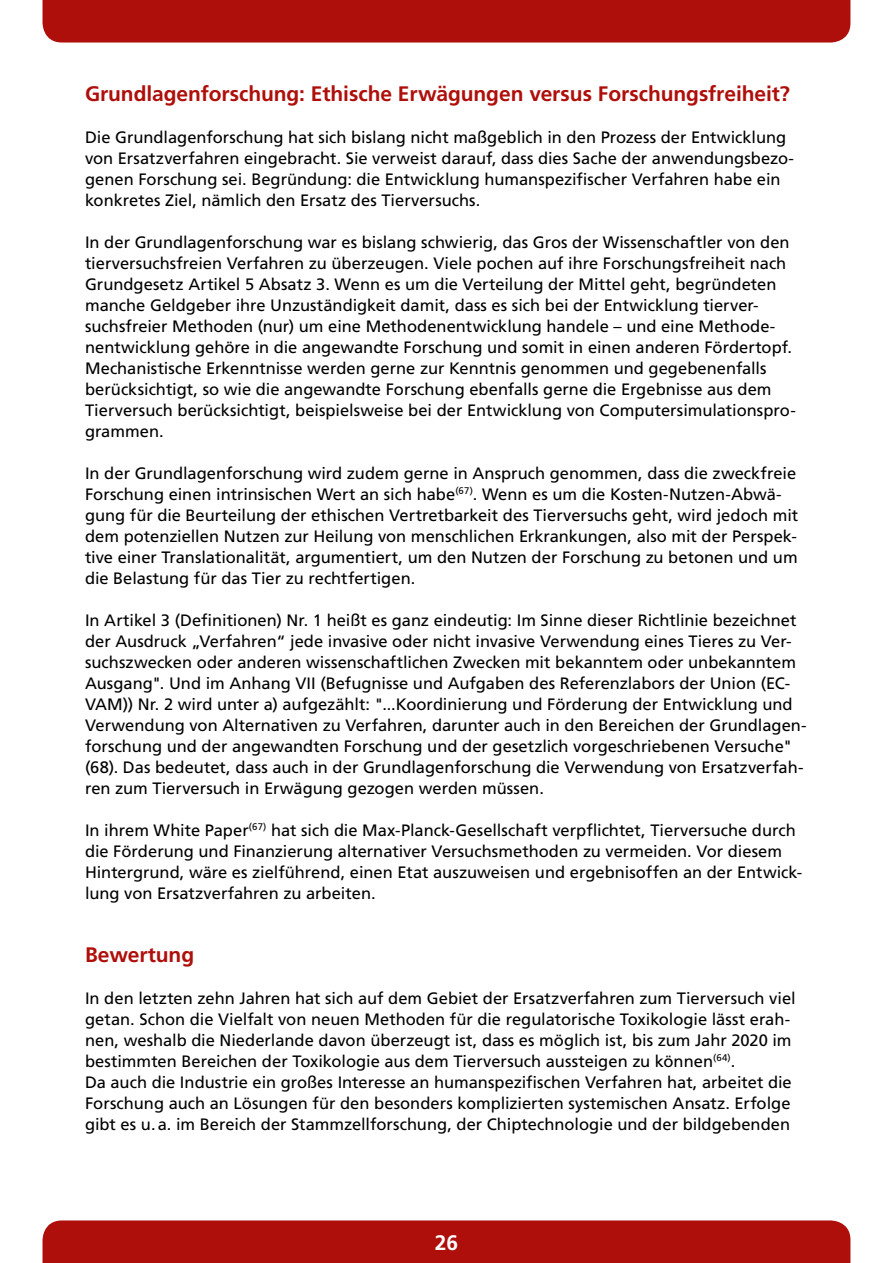
<style>
.page{position:relative;width:893px;height:1263px;background:#fff}
.page>*{position:absolute;margin:0;border:0;box-sizing:border-box;transform-origin:0 0}
.t1{font:700 21px "Frutiger LT Std";letter-spacing:-.005em;color:#ae0f0a}
.t2{font:700 21px "Frutiger LT Std";color:#fff}
.t3{font:16.5px/21px "Frutiger LT Std";color:#000}
</style>
<div class="page">
<div style="left:43px;top:0;width:807px;height:43px;background:#ae0f0a"></div>
<div style="left:43px;top:1220px;width:807px;height:43px;background:#ae0f0a"></div>
<p class="t1" style="left:85px;top:81px;width:706px">Grundlagenforschung: Ethische Erwägungen versus Forschungsfreiheit?</p>
<p class="t3" style="left:85px;top:127px;width:711px">Die Grundlagenforschung hat sich bislang nicht maßgeblich in den Prozess der Entwicklung von Ersatzverfahren eingebracht. Sie verweist darauf, dass dies Sache der anwendungsbezo&shy;genen Forschung sei. Begründung: die Entwicklung humanspezifischer Verfahren habe ein konkretes Ziel, nämlich den Ersatz des Tierversuchs.</p>
<p class="t3" style="left:85px;top:232px;width:712px">In der Grundlagenforschung war es bislang schwierig, das Gros der Wissenschaftler von den tierversuchsfreien Verfahren zu überzeugen. Viele pochen auf ihre Forschungsfreiheit nach Grundgesetz Artikel 5 Absatz 3. Wenn es um die Verteilung der Mittel geht, begründeten manche Geldgeber ihre Unzuständigkeit damit, dass es sich bei der Entwicklung tierver&shy;suchsfreier Methoden (nur) um eine Methodenentwicklung handele – und eine Methode&shy;nentwicklung gehöre in die angewandte Forschung und somit in einen anderen Fördertopf.<br>Mechanistische Erkenntnisse werden gerne zur Kenntnis genommen und gegebenenfalls berücksichtigt, so wie die angewandte Forschung ebenfalls gerne die Ergebnisse aus dem Tierversuch berücksichtigt, beispielsweise bei der Entwicklung von Computersimulationspro&shy;grammen.</p>
<p class="t3" style="left:85px;top:463px;width:715px">In der Grundlagenforschung wird zudem gerne in Anspruch genommen, dass die zweckfreie Forschung einen intrinsischen Wert an sich habe<sup>(67)</sup>. Wenn es um die Kosten-Nutzen-Abwä&shy;gung für die Beurteilung der ethischen Vertretbarkeit des Tierversuchs geht, wird jedoch mit dem potenziellen Nutzen zur Heilung von menschlichen Erkrankungen, also mit der Perspek&shy;tive einer Translationalität, argumentiert, um den Nutzen der Forschung zu betonen und um die Belastung für das Tier zu rechtfertigen.</p>
<p class="t3" style="left:85px;top:610px;width:723px">In Artikel 3 (Definitionen) Nr. 1 heißt es ganz eindeutig: Im Sinne dieser Richtlinie bezeichnet der Ausdruck „Verfahren“ jede invasive oder nicht invasive Verwendung eines Tieres zu Ver&shy;suchszwecken oder anderen wissenschaftlichen Zwecken mit bekanntem oder unbekanntem Ausgang". Und im Anhang VII (Befugnisse und Aufgaben des Referenzlabors der Union (EC-VAM)) Nr. 2 wird unter a) aufgezählt: "...Koordinierung und Förderung der Entwicklung und Verwendung von Alternativen zu Verfahren, darunter auch in den Bereichen der Grundlagen&shy;forschung und der angewandten Forschung und der gesetzlich vorgeschriebenen Versuche" (68). Das bedeutet, dass auch in der Grundlagenforschung die Verwendung von Ersatzverfah&shy;ren zum Tierversuch in Erwägung gezogen werden müssen.</p>
<p class="t3" style="left:85px;top:820px;width:719px">In ihrem White Paper<sup>(67)</sup> hat sich die Max-Planck-Gesellschaft verpflichtet, Tierversuche durch die Förderung und Finanzierung alternativer Versuchsmethoden zu vermeiden. Vor diesem Hintergrund, wäre es zielführend, einen Etat auszuweisen und ergebnisoffen an der Entwick&shy;lung von Ersatzverfahren zu arbeiten.</p>
<p class="t1" style="left:85px;top:942px;width:111px">Bewertung</p>
<p class="t3" style="left:85px;top:988px;width:712px">In den letzten zehn Jahren hat sich auf dem Gebiet der Ersatzverfahren zum Tierversuch viel getan. Schon die Vielfalt von neuen Methoden für die regulatorische Toxikologie lässt erah&shy;nen, weshalb die Niederlande davon überzeugt ist, dass es möglich ist, bis zum Jahr 2020 im bestimmten Bereichen der Toxikologie aus dem Tierversuch aussteigen zu können<sup>(64)</sup>.<br>Da auch die Industrie ein großes Interesse an humanspezifischen Verfahren hat, arbeitet die Forschung auch an Lösungen für den besonders komplizierten systemischen Ansatz. Erfolge gibt es u.a. im Bereich der Stammzellforschung, der Chiptechnologie und der bildgebenden</p>
<p class="t2" style="left:435px;top:1230px;width:25px">26</p>
</div>
